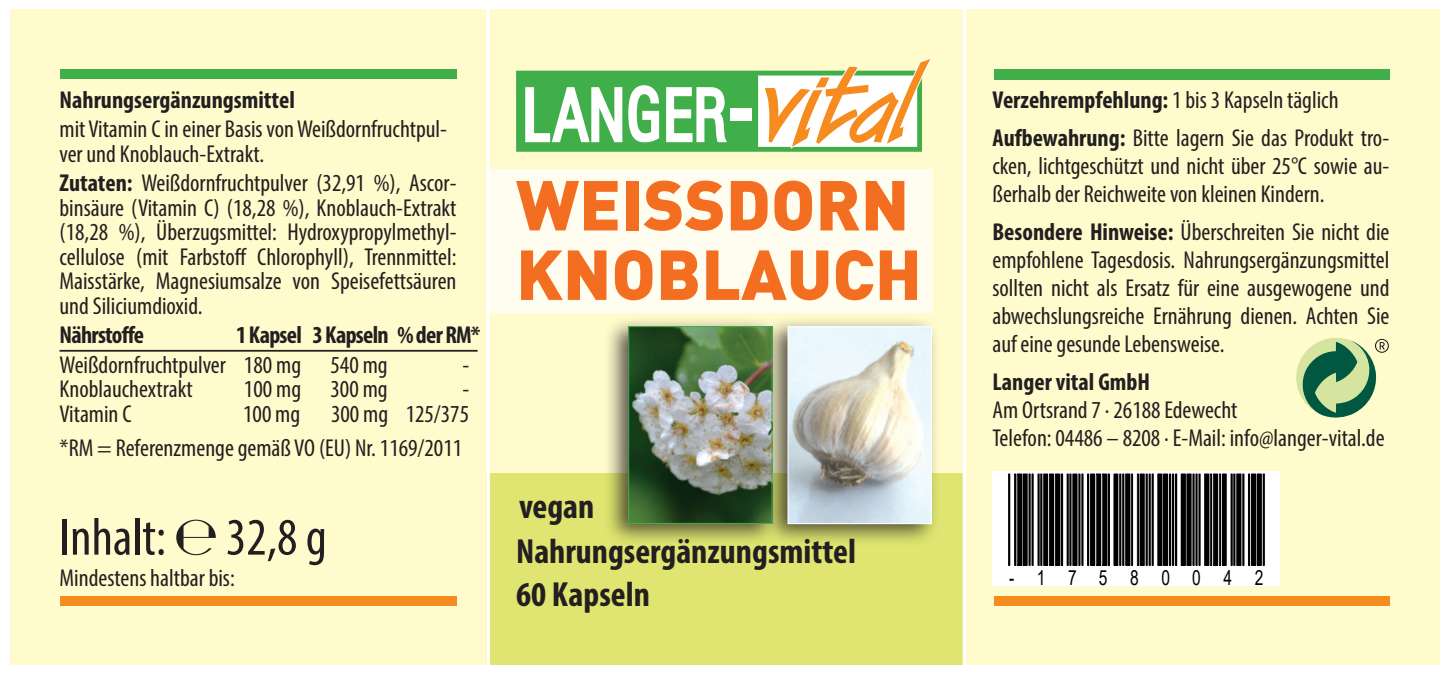
<style>
.page{position:relative;width:1449px;height:675px;background:#fff}
.page>*{position:absolute;margin:0;border:0;box-sizing:border-box;transform-origin:0 0}
.t1{font:900 69.3px "DI Nbek";color:#f36e21}
.t2{font:condensed 52.85px "Myriad Pro";color:#231f20}
.t3{font:700 condensed 35px "Myriad Pro";color:#231f20}
.t4{font:condensed 24.5px/28px "Myriad Pro";color:#231f20;text-align:justify}
.t5{font:700 condensed 24.5px "Myriad Pro";letter-spacing:-.03em;color:#231f20}
.t6{font:700 condensed 24.5px "Myriad Pro";letter-spacing:-.005em;color:#231f20}
.t7{font:21px "Arial";letter-spacing:1.45em;color:#000;scale:.74 1}
.s1{font-weight:700}
</style>
<div class="page">
<div style="left:10px;top:10px;width:1429px;height:655px;background:#fffbcc"></div>
<div style="left:60px;top:69px;width:396px;height:10px;background:#40ae49"></div>
<div style="left:60px;top:595px;width:396px;height:10px;background:#f68b1f"></div>
<div style="left:993px;top:69px;width:396px;height:11px;background:#40ae49"></div>
<div style="left:993px;top:595px;width:396px;height:10px;background:#f68b1f"></div>
<div style="left:486px;top:169px;width:447px;height:144px;background:#fffdef"></div>
<div style="left:486px;top:473px;width:476px;height:192px;background:#dfe570"></div>
<svg style="left:486px;top:9px;width:4px;height:656px;fill:#fffefd"></svg>
<svg style="left:1300px;top:339px;width:88px;height:79px"></svg>
<svg style="left:516px;top:57px;width:416px;height:95px"></svg>
<hr style="left:60px;top:350px;width:417px;height:1px;background:#231f20">
<svg style="left:992px;top:471px;width:288px;height:114px;background:#c2c2c2"></svg>
<svg style="left:962px;top:9px;width:4px;height:656px;fill:#fff"></svg>
<div style="left:763px;top:316px;width:176px;height:231px;background:#231f20;opacity:.75"></div>
<img style="left:789px;top:328px;width:141px;height:194px">
<div style="left:787px;top:326px;width:145px;height:198px;border:1px solid #fff"></div>
<div style="left:603px;top:316px;width:177px;height:231px;background:#231f20;opacity:.75"></div>
<img style="left:630px;top:328px;width:140px;height:194px">
<div style="left:628px;top:326px;width:144px;height:198px;border:1px solid #40ae49"></div>
<div style="left:1008px;top:474px;width:2px;height:91px;border:1px solid #000"></div>
<div style="left:1014px;top:474px;width:2px;height:91px;border:1px solid #000"></div>
<div style="left:1017px;top:474px;width:4px;height:91px;border:1px solid #000"></div>
<hr style="left:1023px;top:474px;width:4px;height:91px;background:#000">
<div style="left:1022px;top:474px;width:5px;height:91px;border:1px solid #000"></div>
<div style="left:1028px;top:474px;width:2px;height:91px;border:1px solid #000"></div>
<div style="left:1031px;top:474px;width:2px;height:91px;border:1px solid #000"></div>
<div style="left:1038px;top:474px;width:1px;height:91px;border:1px solid #000"></div>
<div style="left:1040px;top:474px;width:2px;height:91px;border:1px solid #000"></div>
<div style="left:1043px;top:474px;width:4px;height:91px;border:1px solid #000"></div>
<div style="left:1049px;top:474px;width:4px;height:91px;border:1px solid #000"></div>
<div style="left:1055px;top:474px;width:4px;height:91px;border:1px solid #000"></div>
<div style="left:1061px;top:474px;width:1px;height:91px;border:1px solid #000"></div>
<div style="left:1067px;top:474px;width:1px;height:91px;border:1px solid #000"></div>
<div style="left:1069px;top:474px;width:2px;height:91px;border:1px solid #000"></div>
<hr style="left:1073px;top:474px;width:4px;height:91px;background:#000">
<div style="left:1072px;top:474px;width:5px;height:91px;border:1px solid #000"></div>
<div style="left:1078px;top:474px;width:2px;height:91px;border:1px solid #000"></div>
<div style="left:1081px;top:474px;width:2px;height:91px;border:1px solid #000"></div>
<div style="left:1087px;top:474px;width:2px;height:91px;border:1px solid #000"></div>
<div style="left:1090px;top:474px;width:4px;height:91px;border:1px solid #000"></div>
<div style="left:1096px;top:474px;width:4px;height:91px;border:1px solid #000"></div>
<div style="left:1102px;top:474px;width:4px;height:91px;border:1px solid #000"></div>
<div style="left:1107px;top:474px;width:2px;height:91px;border:1px solid #000"></div>
<hr style="left:1114px;top:474px;width:3px;height:91px;background:#000">
<div style="left:1113px;top:474px;width:5px;height:91px;border:1px solid #000"></div>
<div style="left:1119px;top:474px;width:2px;height:91px;border:1px solid #000"></div>
<div style="left:1122px;top:474px;width:2px;height:91px;border:1px solid #000"></div>
<hr style="left:1126px;top:474px;width:3px;height:91px;background:#000">
<div style="left:1125px;top:474px;width:5px;height:91px;border:1px solid #000"></div>
<div style="left:1131px;top:474px;width:1px;height:91px;border:1px solid #000"></div>
<div style="left:1137px;top:474px;width:1px;height:91px;border:1px solid #000"></div>
<div style="left:1140px;top:474px;width:4px;height:91px;border:1px solid #000"></div>
<div style="left:1146px;top:474px;width:1px;height:91px;border:1px solid #000"></div>
<div style="left:1149px;top:474px;width:1px;height:91px;border:1px solid #000"></div>
<div style="left:1152px;top:474px;width:1px;height:91px;border:1px solid #000"></div>
<hr style="left:1158px;top:474px;width:4px;height:91px;background:#000">
<div style="left:1157px;top:474px;width:5px;height:91px;border:1px solid #000"></div>
<div style="left:1163px;top:474px;width:4px;height:91px;border:1px solid #000"></div>
<div style="left:1169px;top:474px;width:1px;height:91px;border:1px solid #000"></div>
<div style="left:1172px;top:474px;width:1px;height:91px;border:1px solid #000"></div>
<div style="left:1175px;top:474px;width:1px;height:91px;border:1px solid #000"></div>
<div style="left:1181px;top:474px;width:4px;height:91px;border:1px solid #000"></div>
<hr style="left:1187px;top:474px;width:4px;height:91px;background:#000">
<div style="left:1186px;top:474px;width:5px;height:91px;border:1px solid #000"></div>
<div style="left:1192px;top:474px;width:2px;height:91px;border:1px solid #000"></div>
<div style="left:1195px;top:474px;width:2px;height:91px;border:1px solid #000"></div>
<div style="left:1198px;top:474px;width:2px;height:91px;border:1px solid #000"></div>
<hr style="left:1205px;top:474px;width:3px;height:91px;background:#000">
<div style="left:1204px;top:474px;width:5px;height:91px;border:1px solid #000"></div>
<div style="left:1210px;top:474px;width:1px;height:91px;border:1px solid #000"></div>
<div style="left:1213px;top:474px;width:4px;height:91px;border:1px solid #000"></div>
<div style="left:1219px;top:474px;width:1px;height:91px;border:1px solid #000"></div>
<div style="left:1222px;top:474px;width:4px;height:91px;border:1px solid #000"></div>
<div style="left:1230px;top:474px;width:2px;height:91px;border:1px solid #000"></div>
<div style="left:1233px;top:474px;width:2px;height:91px;border:1px solid #000"></div>
<hr style="left:1237px;top:474px;width:4px;height:91px;background:#000">
<div style="left:1236px;top:474px;width:5px;height:91px;border:1px solid #000"></div>
<div style="left:1242px;top:474px;width:2px;height:91px;border:1px solid #000"></div>
<div style="left:1248px;top:474px;width:1px;height:91px;border:1px solid #000"></div>
<div style="left:1251px;top:474px;width:4px;height:91px;border:1px solid #000"></div>
<div style="left:1257px;top:474px;width:4px;height:91px;border:1px solid #000"></div>
<div style="left:1263px;top:474px;width:1px;height:91px;border:1px solid #000"></div>
<p class="t6" style="left:60px;top:84px;width:237px">Nahrungsergänzungsmittel</p>
<p class="t4" style="left:60px;top:116px;width:389px;line-height:24.5px">mit Vitamin C in einer Basis von Weißdornfruchtpul&shy;ver und Knoblauch-Extrakt.</p>
<p class="t4" style="left:60px;top:170px;width:398px;line-height:24.5px"><span class="s1">Zutaten:</span> Weißdornfruchtpulver (32,91 %), Ascor&shy;binsäure (Vitamin C) (18,28 %), Knoblauch-Extrakt (18,28 %), Überzugsmittel: Hydroxypropylmethyl&shy;cellulose (mit Farbstoff Chlorophyll), Trennmittel:<br>Maisstärke, Magnesiumsalze von Speisefettsäuren und Siliciumdioxid.</p>
<p class="t5" style="left:60px;top:320px;width:86px">Nährstoffe</p>
<p class="t5" style="left:236px;top:320px;width:246px">1 Kapsel 3 Kapseln % der RM*</p>
<p class="t4" style="left:60px;top:350px;width:329px">Weißdornfruchtpulver 180 mg 540 mg</p>
<p class="t4" style="left:462px;top:350px;width:8px">-</p>
<p class="t4" style="left:60px;top:375px;width:135px">Knoblauchextrakt</p>
<p class="t4" style="left:244px;top:375px;width:145px">100 mg 300 mg</p>
<p class="t4" style="left:462px;top:375px;width:8px">-</p>
<p class="t4" style="left:60px;top:399px;width:73px">Vitamin C</p>
<p class="t4" style="left:243px;top:399px;width:59px">100 mg</p>
<p class="t4" style="left:331px;top:399px;width:140px">300 mg 125/375</p>
<p class="t4" style="left:60px;top:434px;width:404px">*RM = Referenzmenge gemäß VO (EU) Nr. 1169/2011</p>
<p class="t1" style="left:516px;top:159px;width:395px">WEISSDORN</p>
<p class="t1" style="left:516px;top:228px;width:407px">KNOBLAUCH</p>
<p class="t4" style="left:992px;top:85px;width:348px"><span class="s1">Verzehrempfehlung:</span> 1 bis 3 Kapseln täglich</p>
<p class="t4" style="left:992px;top:123px;width:398px"><span class="s1">Aufbewahrung:</span> Bitte lagern Sie das Produkt tro&shy;cken, lichtgeschützt und nicht über 25°C sowie au&shy;ßerhalb der Reichweite von kleinen Kindern.</p>
<p class="t4" style="left:992px;top:217px;width:398px"><span class="s1">Besondere Hinweise:</span> Überschreiten Sie nicht die empfohlene Tagesdosis. Nahrungsergänzungsmittel sollten nicht als Ersatz für eine ausgewogene und abwechslungsreiche Ernährung dienen. Achten Sie auf eine gesunde Lebensweise.</p>
<p class="t4" style="left:992px;top:367px;width:394px;text-align:left"><span class="s1">Langer vital GmbH<br></span>Am Ortsrand 7 · 26188 Edewecht<br>Telefon: 04486 – 8208 · E-Mail: info@langer-vital.de</p>
<p class="t3" style="left:519px;top:484px;width:77px">vegan</p>
<p class="t2" style="left:60px;top:505px;width:269px">Inhalt: <span class="s1">℮</span> 32,8 g</p>
<p class="t3" style="left:516px;top:530px;width:341px">Nahrungsergänzungsmittel</p>
<p class="t3" style="left:516px;top:572px;width:135px">60 Kapseln</p>
<p class="t4" style="left:60px;top:563px;width:177px">Mindestens haltbar bis:</p>
<p class="t7" style="left:1009px;top:562px;width:345px">-17580042</p>
</div>
